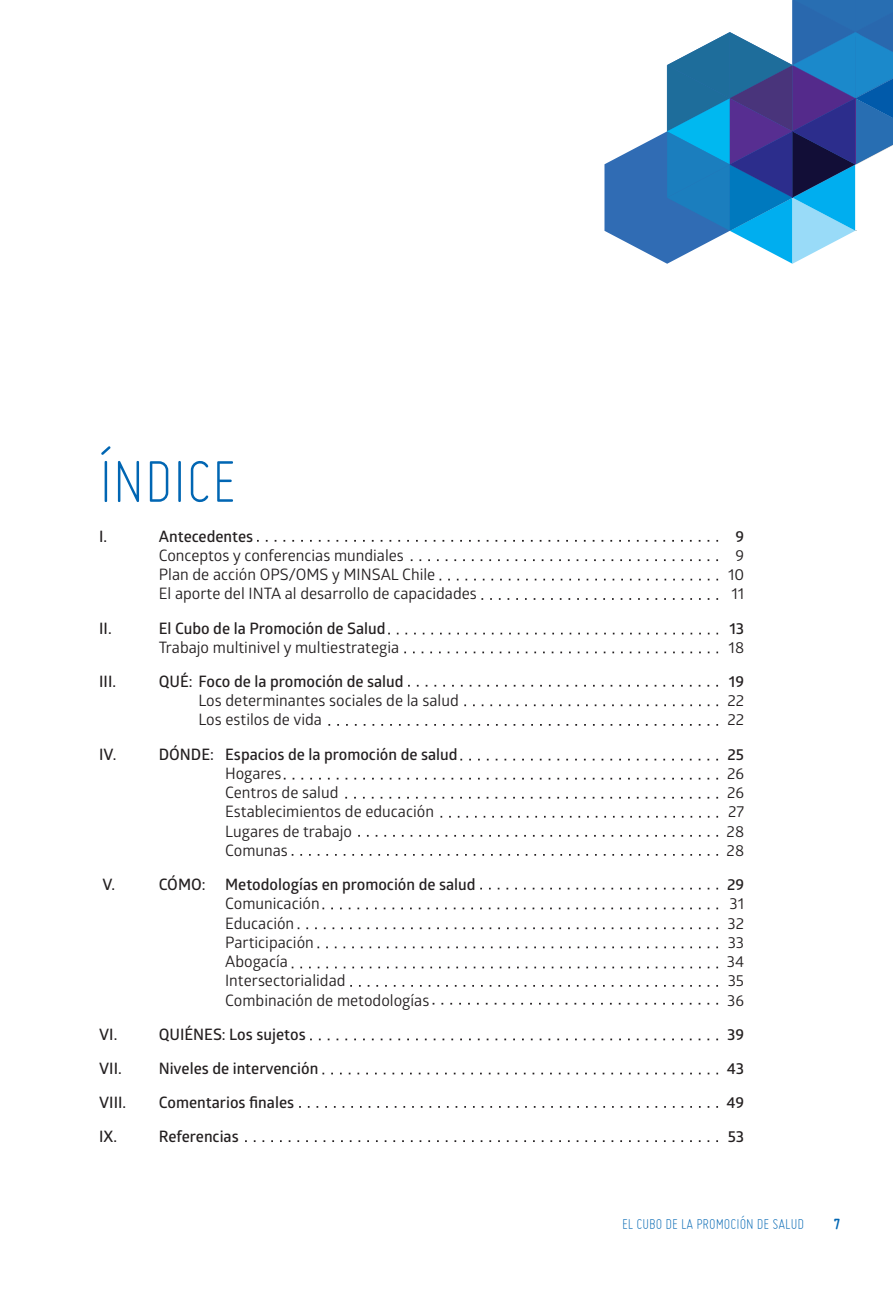
<style>
.page{position:relative;width:893px;height:1290px;background:#fff}
.page>*{position:absolute;margin:0;border:0;box-sizing:border-box;transform-origin:0 0}
.t1{font:300 66.5px "Miso";color:#0166b3}
.t2{font:15.75px "Glober";color:#231f20}
.t3{font:600 15.75px "Glober";color:#231f20}
.t4{font:300 15.75px "Miso";color:#0166b3}
.t5{font:700 15.75px "Miso";color:#0166b3}
</style>
<div class="page">
<svg style="left:604px;top:65px;width:63px;height:199px"></svg>
<svg style="left:667px;top:0;width:226px;height:264px"></svg>
<svg style="left:257px;top:540px;width:461px;height:2px"></svg>
<svg style="left:411px;top:559px;width:307px;height:2px"></svg>
<svg style="left:440px;top:579px;width:278px;height:1px"></svg>
<svg style="left:388px;top:633px;width:330px;height:1px"></svg>
<svg style="left:404px;top:651px;width:314px;height:2px"></svg>
<svg style="left:408px;top:685px;width:310px;height:1px"></svg>
<svg style="left:464px;top:704px;width:254px;height:2px"></svg>
<svg style="left:481px;top:598px;width:237px;height:2px"></svg>
<svg style="left:328px;top:724px;width:390px;height:2px"></svg>
<svg style="left:460px;top:759px;width:258px;height:1px"></svg>
<svg style="left:284px;top:778px;width:434px;height:1px"></svg>
<svg style="left:322px;top:907px;width:396px;height:2px"></svg>
<svg style="left:298px;top:927px;width:420px;height:2px"></svg>
<svg style="left:317px;top:946px;width:401px;height:2px"></svg>
<svg style="left:322px;top:1072px;width:396px;height:2px"></svg>
<svg style="left:310px;top:1038px;width:408px;height:2px"></svg>
<svg style="left:299px;top:1106px;width:419px;height:2px"></svg>
<svg style="left:245px;top:1140px;width:473px;height:2px"></svg>
<svg style="left:292px;top:966px;width:426px;height:2px"></svg>
<svg style="left:350px;top:985px;width:368px;height:2px"></svg>
<svg style="left:433px;top:1003px;width:285px;height:1px"></svg>
<svg style="left:345px;top:797px;width:373px;height:1px"></svg>
<svg style="left:441px;top:816px;width:277px;height:1px"></svg>
<svg style="left:358px;top:835px;width:360px;height:2px"></svg>
<svg style="left:292px;top:854px;width:426px;height:2px"></svg>
<svg style="left:480px;top:888px;width:238px;height:1px"></svg>
<p class="t1" style="left:99px;top:444px;width:139px">ÍNDICE</p>
<p class="t3" style="left:99px;top:525px;width:10px">I.</p>
<p class="t3" style="left:159px;top:525px;width:96px">Antecedentes</p>
<p class="t3" style="left:735px;top:525px;width:10px">9</p>
<p class="t2" style="left:159px;top:544px;width:247px">Conceptos y conferencias mundiales</p>
<p class="t2" style="left:735px;top:544px;width:10px">9</p>
<p class="t2" style="left:159px;top:563px;width:278px">Plan de acción OPS/OMS y MINSAL Chile</p>
<p class="t2" style="left:728px;top:563px;width:18px">10</p>
<p class="t2" style="left:159px;top:583px;width:320px">El aporte del INTA al desarrollo de capacidades</p>
<p class="t2" style="left:731px;top:583px;width:14px">11</p>
<p class="t3" style="left:99px;top:617px;width:14px">II.</p>
<p class="t3" style="left:159px;top:617px;width:228px">El Cubo de la Promoción de Salud</p>
<p class="t3" style="left:729px;top:617px;width:16px">13</p>
<p class="t2" style="left:159px;top:636px;width:242px">Trabajo multinivel y multiestrategia</p>
<p class="t2" style="left:729px;top:636px;width:17px">18</p>
<p class="t3" style="left:99px;top:670px;width:18px">III.</p>
<p class="t3" style="left:159px;top:670px;width:246px">QUÉ: Foco de la promoción de salud</p>
<p class="t3" style="left:729px;top:670px;width:17px">19</p>
<p class="t2" style="left:198px;top:689px;width:262px">Los determinantes sociales de la salud</p>
<p class="t2" style="left:727px;top:689px;width:18px">22</p>
<p class="t2" style="left:198px;top:709px;width:125px">Los estilos de vida</p>
<p class="t2" style="left:727px;top:709px;width:18px">22</p>
<p class="t3" style="left:99px;top:743px;width:19px">IV.</p>
<p class="t3" style="left:159px;top:743px;width:300px">DÓNDE: Espacios de la promoción de salud</p>
<p class="t3" style="left:727px;top:743px;width:18px">25</p>
<p class="t2" style="left:225px;top:762px;width:58px">Hogares</p>
<p class="t2" style="left:727px;top:762px;width:19px">26</p>
<p class="t2" style="left:225px;top:781px;width:115px">Centros de salud</p>
<p class="t2" style="left:727px;top:781px;width:19px">26</p>
<p class="t2" style="left:225px;top:801px;width:210px">Establecimientos de educación</p>
<p class="t2" style="left:728px;top:801px;width:18px">27</p>
<p class="t2" style="left:225px;top:820px;width:128px">Lugares de trabajo</p>
<p class="t2" style="left:727px;top:820px;width:19px">28</p>
<p class="t2" style="left:225px;top:839px;width:64px">Comunas</p>
<p class="t2" style="left:727px;top:839px;width:19px">28</p>
<p class="t3" style="left:102px;top:873px;width:14px">V.</p>
<p class="t3" style="left:159px;top:873px;width:318px">CÓMO: Metodologías en promoción de salud</p>
<p class="t3" style="left:727px;top:873px;width:19px">29</p>
<p class="t2" style="left:225px;top:893px;width:96px">Comunicación</p>
<p class="t2" style="left:730px;top:893px;width:16px">31</p>
<p class="t2" style="left:225px;top:912px;width:71px">Educación</p>
<p class="t2" style="left:728px;top:912px;width:18px">32</p>
<p class="t2" style="left:225px;top:931px;width:90px">Participación</p>
<p class="t2" style="left:728px;top:931px;width:18px">33</p>
<p class="t2" style="left:225px;top:950px;width:64px">Abogacía</p>
<p class="t2" style="left:727px;top:950px;width:19px">34</p>
<p class="t2" style="left:225px;top:970px;width:122px">Intersectorialidad</p>
<p class="t2" style="left:728px;top:970px;width:18px">35</p>
<p class="t2" style="left:225px;top:989px;width:206px">Combinación de metodologías</p>
<p class="t2" style="left:727px;top:989px;width:18px">36</p>
<p class="t3" style="left:99px;top:1023px;width:20px">VI.</p>
<p class="t3" style="left:159px;top:1023px;width:148px">QUIÉNES: Los sujetos</p>
<p class="t3" style="left:727px;top:1023px;width:18px">39</p>
<p class="t3" style="left:99px;top:1057px;width:24px">VII.</p>
<p class="t3" style="left:159px;top:1057px;width:161px">Niveles de intervención</p>
<p class="t3" style="left:727px;top:1057px;width:19px">43</p>
<p class="t3" style="left:99px;top:1091px;width:28px">VIII.</p>
<p class="t3" style="left:159px;top:1091px;width:137px">Comentarios finales</p>
<p class="t3" style="left:726px;top:1091px;width:19px">49</p>
<p class="t3" style="left:99px;top:1125px;width:19px">IX.</p>
<p class="t3" style="left:159px;top:1125px;width:81px">Referencias</p>
<p class="t3" style="left:728px;top:1125px;width:18px">53</p>
<p class="t4" style="left:622px;top:1215px;width:184px">EL CUBO DE LA PROMOCIÓN DE SALUD</p>
<p class="t5" style="left:834px;top:1215px;width:8px">7</p>
</div>
